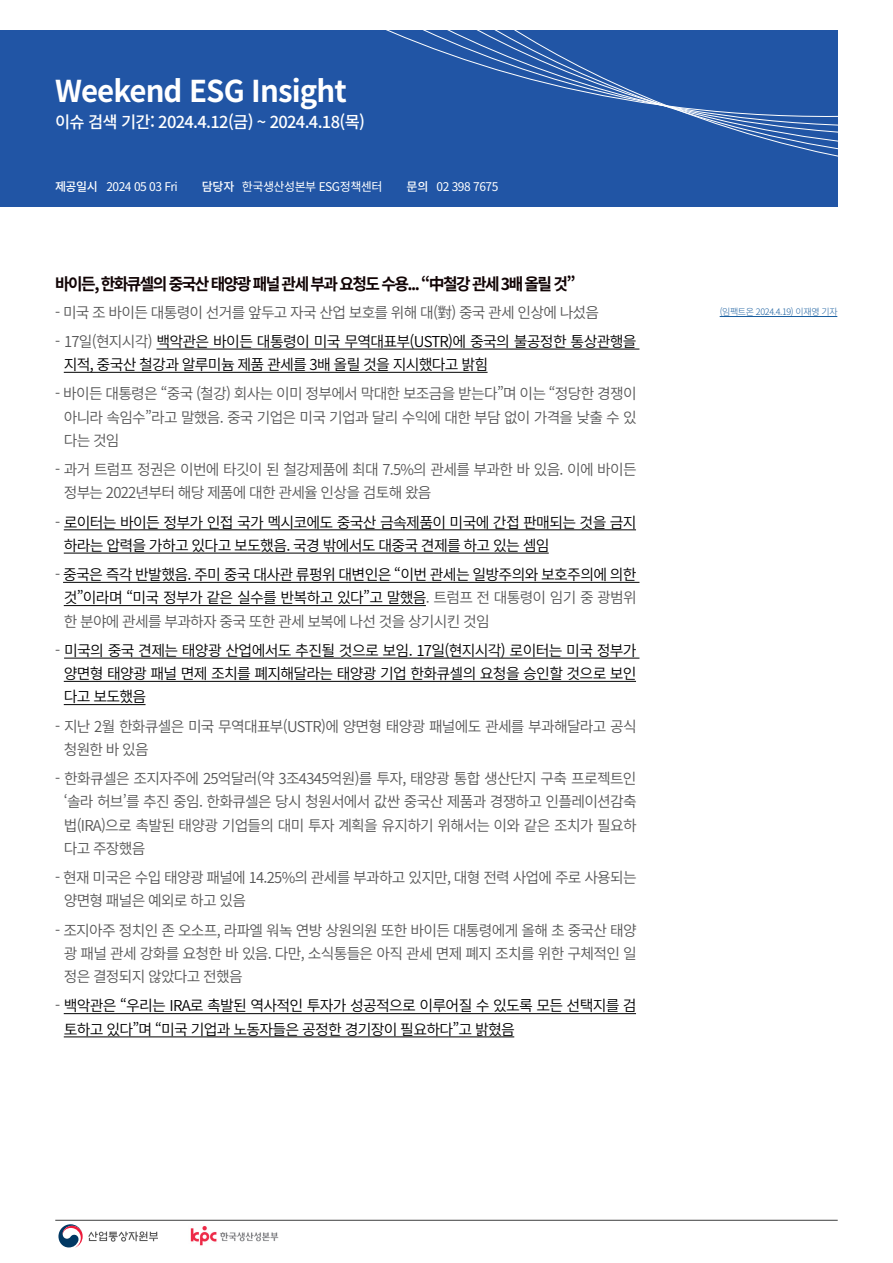
<style>
.page{position:relative;width:893px;height:1263px;background:#fff}
.page>*{position:absolute;margin:0;border:0;box-sizing:border-box;transform-origin:0 0}
.t1{font:700 30px "Source Han Sans K";letter-spacing:-.03em;color:#fff}
.t2{font:700 16.5px "Source Han Sans K";letter-spacing:-.1em;color:#110405;scale:.96 1}
.t3{font:500 16.5px "Source Han Sans K";letter-spacing:-.04em;color:#fff}
.t4{font:15px/23.2px "Source Han Sans K";letter-spacing:-.05em;color:#575757;text-align:justify}
.t5{font:15px/23.2px "Source Han Sans K";letter-spacing:-.05em;color:#000}
.t6{font:12px "Source Han Sans K";letter-spacing:-.04em;color:#fff}
.t7{font:500 12px "Source Han Sans K";letter-spacing:-.025em;color:#fff}
.t8{font:300 9px "Source Han Sans K";letter-spacing:-.04em;color:#175d9e}
.s1{color:#575757}
</style>
<div class="page">
<svg style="left:58px;top:1224px;width:100px;height:24px"></svg>
<div style="left:0;top:30px;width:838px;height:176px;background:#2155a5"></div>
<svg style="left:423px;top:30px;width:415px;height:177px"></svg>
<hr style="left:55px;top:1220px;width:783px;height:1px;background:#030505">
<img style="left:190px;top:1226px;width:89px;height:20px">
<hr style="left:156px;top:349px;width:483px;height:1px;background:#000">
<hr style="left:64px;top:372px;width:424px;height:1px;background:#000">
<hr style="left:64px;top:529px;width:572px;height:1px;background:#000">
<hr style="left:64px;top:553px;width:485px;height:1px;background:#000">
<hr style="left:63px;top:582px;width:576px;height:1px;background:#000">
<hr style="left:64px;top:605px;width:362px;height:1px;background:#000">
<hr style="left:64px;top:658px;width:575px;height:1px;background:#000">
<hr style="left:64px;top:681px;width:572px;height:1px;background:#000">
<hr style="left:64px;top:704px;width:82px;height:1px;background:#000">
<hr style="left:64px;top:1013px;width:572px;height:1px;background:#000">
<hr style="left:64px;top:1036px;width:450px;height:1px;background:#000">
<hr style="left:720px;top:316px;width:117px;height:1px;background:#175d9e">
<p class="t1" style="left:55px;top:74px;width:293px">Weekend ESG Insight</p>
<p class="t3" style="left:55px;top:113px;width:312px">이슈 검색 기간: 2024.4.12(금) ~ 2024.4.18(목)</p>
<p class="t7" style="left:55px;top:180px;width:44px">제공일시</p>
<p class="t6" style="left:106px;top:180px;width:73px">2024 05 03 Fri</p>
<p class="t7" style="left:202px;top:180px;width:34px">담당자</p>
<p class="t6" style="left:242px;top:180px;width:142px">한국생산성본부 ESG정책센터</p>
<p class="t7" style="left:407px;top:180px;width:24px">문의</p>
<p class="t6" style="left:436px;top:180px;width:63px">02 398 7675</p>
<p class="t2" style="left:55px;top:274px;width:544px">바이든, 한화큐셀의 중국산 태양광 패널 관세 부과 요청도 수용... “中철강 관세 3배 올릴 것”</p>
<p class="t4" style="left:55px;top:301px;width:545px">- 미국 조 바이든 대통령이 선거를 앞두고 자국 산업 보호를 위해 대(對) 중국 관세 인상에 나섰음</p>
<p class="t5" style="left:64px;top:330px;width:574px;text-indent:-9px"><span class="s1">- 17일(현지시각)</span> 백악관은 바이든 대통령이 미국 무역대표부(USTR)에 중국의 불공정한 통상관행을 지적, 중국산 철강과 알루미늄 제품 관세를 3배 올릴 것을 지시했다고 밝힘</p>
<p class="t4" style="left:64px;top:382px;width:574px;text-indent:-9px">- 바이든 대통령은 “중국 (철강) 회사는 이미 정부에서 막대한 보조금을 받는다”며 이는 “정당한 경쟁이 아니라 속임수”라고 말했음. 중국 기업은 미국 기업과 달리 수익에 대한 부담 없이 가격을 낮출 수 있 다는 것임</p>
<p class="t4" style="left:64px;top:458px;width:574px;text-indent:-9px">- 과거 트럼프 정권은 이번에 타깃이 된 철강제품에 최대 7.5%의 관세를 부과한 바 있음. 이에 바이든 정부는 2022년부터 해당 제품에 대한 관세율 인상을 검토해 왔음</p>
<p class="t5" style="left:64px;top:511px;width:574px;text-indent:-9px"><span class="s1">-</span> 로이터는 바이든 정부가 인접 국가 멕시코에도 중국산 금속제품이 미국에 간접 판매되는 것을 금지 하라는 압력을 가하고 있다고 보도했음. 국경 밖에서도 대중국 견제를 하고 있는 셈임</p>
<p class="t5" style="left:64px;top:563px;width:574px;text-align:justify;text-indent:-9px"><span class="s1">-</span> 중국은 즉각 반발했음. 주미 중국 대사관 류펑위 대변인은 “이번 관세는 일방주의와 보호주의에 의한 것”이라며 “미국 정부가 같은 실수를 반복하고 있다”고 말했음<span class="s1">. 트럼프 전 대통령이 임기 중 광범위 한 분야에 관세를 부과하자 중국 또한 관세 보복에 나선 것을 상기시킨 것임</span></p>
<p class="t5" style="left:64px;top:639px;width:574px;text-align:justify;text-indent:-9px"><span class="s1">-</span> 미국의 중국 견제는 태양광 산업에서도 추진될 것으로 보임. 17일(현지시각) 로이터는 미국 정부가 양면형 태양광 패널 면제 조치를 폐지해달라는 태양광 기업 한화큐셀의 요청을 승인할 것으로 보인 다고 보도했음</p>
<p class="t4" style="left:64px;top:715px;width:574px;text-indent:-9px">- 지난 2월 한화큐셀은 미국 무역대표부(USTR)에 양면형 태양광 패널에도 관세를 부과해달라고 공식 청원한 바 있음</p>
<p class="t4" style="left:64px;top:767px;width:574px;text-indent:-9px">- 한화큐셀은 조지자주에 25억달러(약 3조4345억원)를 투자, 태양광 통합 생산단지 구축 프로젝트인 ‘솔라 허브’를 추진 중임. 한화큐셀은 당시 청원서에서 값싼 중국산 제품과 경쟁하고 인플레이션감축 법(IRA)으로 촉발된 태양광 기업들의 대미 투자 계획을 유지하기 위해서는 이와 같은 조치가 필요하 다고 주장했음</p>
<p class="t4" style="left:64px;top:866px;width:574px;text-indent:-9px">- 현재 미국은 수입 태양광 패널에 14.25%의 관세를 부과하고 있지만, 대형 전력 사업에 주로 사용되는 양면형 패널은 예외로 하고 있음</p>
<p class="t4" style="left:64px;top:919px;width:574px;text-indent:-9px">- 조지아주 정치인 존 오소프, 라파엘 워녹 연방 상원의원 또한 바이든 대통령에게 올해 초 중국산 태양 광 패널 관세 강화를 요청한 바 있음. 다만, 소식통들은 아직 관세 면제 폐지 조치를 위한 구체적인 일 정은 결정되지 않았다고 전했음</p>
<p class="t5" style="left:64px;top:994px;width:574px;text-indent:-9px"><span class="s1">-</span> 백악관은 “우리는 IRA로 촉발된 역사적인 투자가 성공적으로 이루어질 수 있도록 모든 선택지를 검 토하고 있다”며 “미국 기업과 노동자들은 공정한 경기장이 필요하다”고 밝혔음</p>
<p class="t8" style="left:720px;top:307px;width:120px">(임팩트온 2024.4.19) 이재영 기자</p>
</div>
